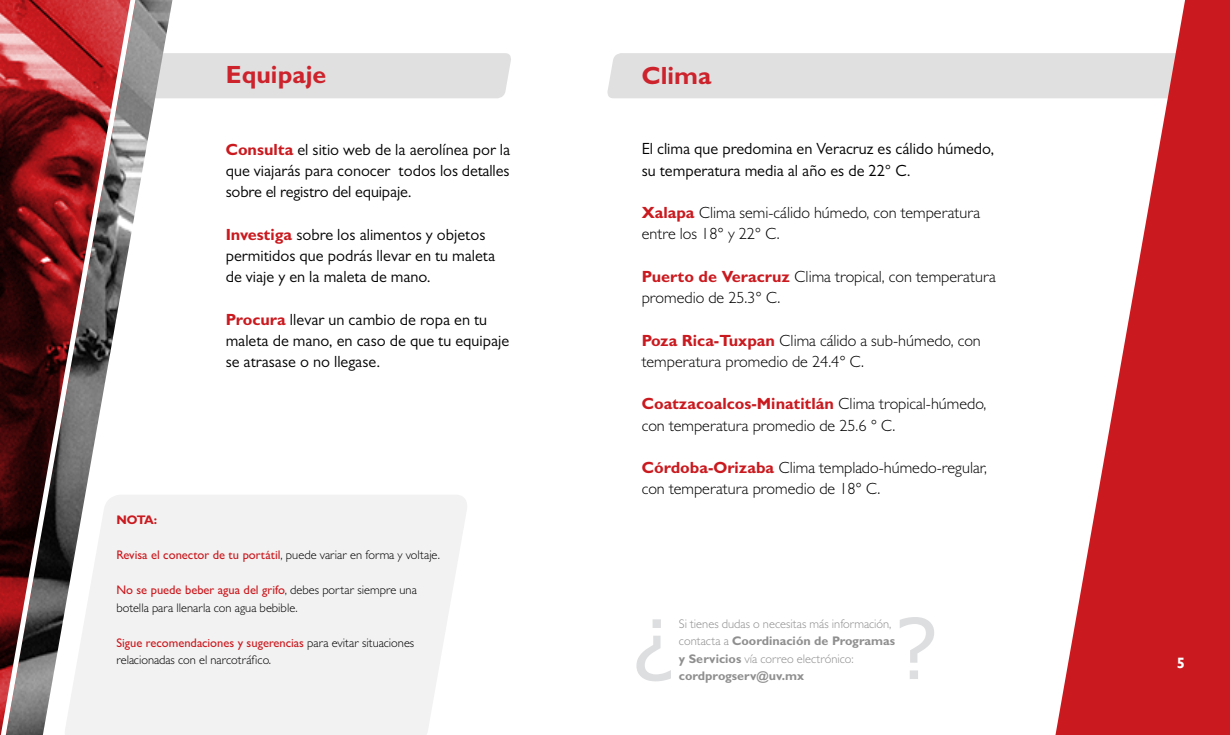
<style>
.page{position:relative;width:1230px;height:735px;background:#fff}
.page>*{position:absolute;margin:0;border:0;box-sizing:border-box;transform-origin:0 0}
.t1{font:83.62px "Verdana";color:#dddee0}
.t2{font:700 25px "Gill Sans MT Pro";color:#cd232c}
.t3{font:16.25px/21.2px "Gill Sans MT Pro";color:#000}
.t4{font:300 16.25px/21.2px "Gill Sans MT Pro";color:#000}
.t5{font:700 15px "Gill Sans";color:#fff}
.t6{font:500 12.5px "Gill Sans MT Pro";color:#ca1a1f}
.t7{font:300 12.5px/17.5px "Gill Sans MT Pro";color:#8f8f8f}
.t8{font:300 12.5px "Gill Sans MT Pro";color:#000}
.t9{font:700 12.5px "Gill Sans MT Pro";color:#8f8f8f}
.t10{font:700 12.5px "Gill Sans MT Pro";color:#ca1a1f}
.s1{font-weight:700;color:#ca1a1f}
.s2{font-weight:300;color:#000}
.s3{font-weight:700}
</style>
<div class="page">
<div style="left:172px;top:53px;width:339px;height:45px;background:#e0e0e0"></div>
<img style="left:147px;top:0;width:25px;height:143px">
<svg style="left:0;top:0;width:147px;height:735px;background:#834c4e"></svg>
<div style="left:607px;top:53px;width:440px;height:45px;background:#e0e0e0"></div>
<svg style="left:0;top:646px;width:6px;height:36px"></svg>
<svg style="left:1047px;top:0;width:183px;height:735px;fill:#ca1a1f"></svg>
<svg style="left:62px;top:495px;width:405px;height:240px;fill:#f2f2f2"></svg>
<p class="t2" style="left:226px;top:59px;width:102px">Equipaje</p>
<p class="t2" style="left:642px;top:60px;width:71px">Clima</p>
<p class="t3" style="left:226px;top:139px;width:286px;text-align:justify"><span class="s1">Consulta</span> el sitio web de la aerolínea por la que viajarás para conocer todos los detalles sobre el registro del equipaje.</p>
<p class="t3" style="left:226px;top:224px;width:271px"><span class="s1">Investiga</span> sobre los alimentos y objetos permitidos que podrás llevar en tu maleta de viaje y en la maleta de mano.</p>
<p class="t3" style="left:226px;top:309px;width:285px"><span class="s1">Procura</span> llevar un cambio de ropa en tu maleta de mano, en caso de que tu equipaje se atrasase o no llegase.</p>
<p class="t10" style="left:116px;top:512px;width:42px">NOTA:</p>
<p class="t6" style="left:116px;top:548px;width:325px">Revisa el conector de tu portátil<span class="s2">, puede variar en forma y voltaje.</span></p>
<p class="t6" style="left:116px;top:583px;width:302px">No se puede beber agua del grifo<span class="s2">, debes portar siempre una</span></p>
<p class="t8" style="left:116px;top:600px;width:183px">botella para llenarla con agua bebible.</p>
<p class="t6" style="left:116px;top:635px;width:299px">Sigue recomendaciones y sugerencias <span class="s2">para evitar situaciones</span></p>
<p class="t8" style="left:116px;top:653px;width:156px">relacionadas con el narcotráfico.</p>
<p class="t3" style="left:642px;top:138px;width:354px">El clima que predomina en Veracruz es cálido húmedo, su temperatura media al año es de 22° C.</p>
<p class="t4" style="left:642px;top:202px;width:340px"><span class="s1">Xalapa</span> Clima semi-cálido húmedo, con temperatura entre los 18° y 22° C.</p>
<p class="t4" style="left:642px;top:265px;width:356px"><span class="s1">Puerto de Veracruz</span> Clima tropical, con temperatura promedio de 25.3° C.</p>
<p class="t4" style="left:642px;top:329px;width:341px"><span class="s1">Poza Rica-Tuxpan</span> Clima cálido a sub-húmedo, con temperatura promedio de 24.4° C.</p>
<p class="t4" style="left:642px;top:393px;width:346px"><span class="s1">Coatzacoalcos-Minatitlán</span> Clima tropical-húmedo, con temperatura promedio de 25.6 ° C.</p>
<p class="t4" style="left:642px;top:457px;width:347px"><span class="s1">Córdoba-Orizaba</span> Clima templado-húmedo-regular, con temperatura promedio de 18° C.</p>
<h1 class="t1" style="left:939px;top:706px;width:47px;rotate:-180deg">¿</h1>
<p class="t7" style="left:679px;top:614px;width:218px">Si tienes dudas o necesitas más información, contacta a <span class="s3">Coordinación de Programas y Servicios</span> vía correo electrónico:</p>
<h1 class="t1" style="left:632px;top:592px;width:47px">¿</h1>
<p class="t9" style="left:679px;top:668px;width:127px">cordprogserv@uv.mx</p>
<p class="t5" style="left:1177px;top:654px;width:10px">5</p>
</div>
